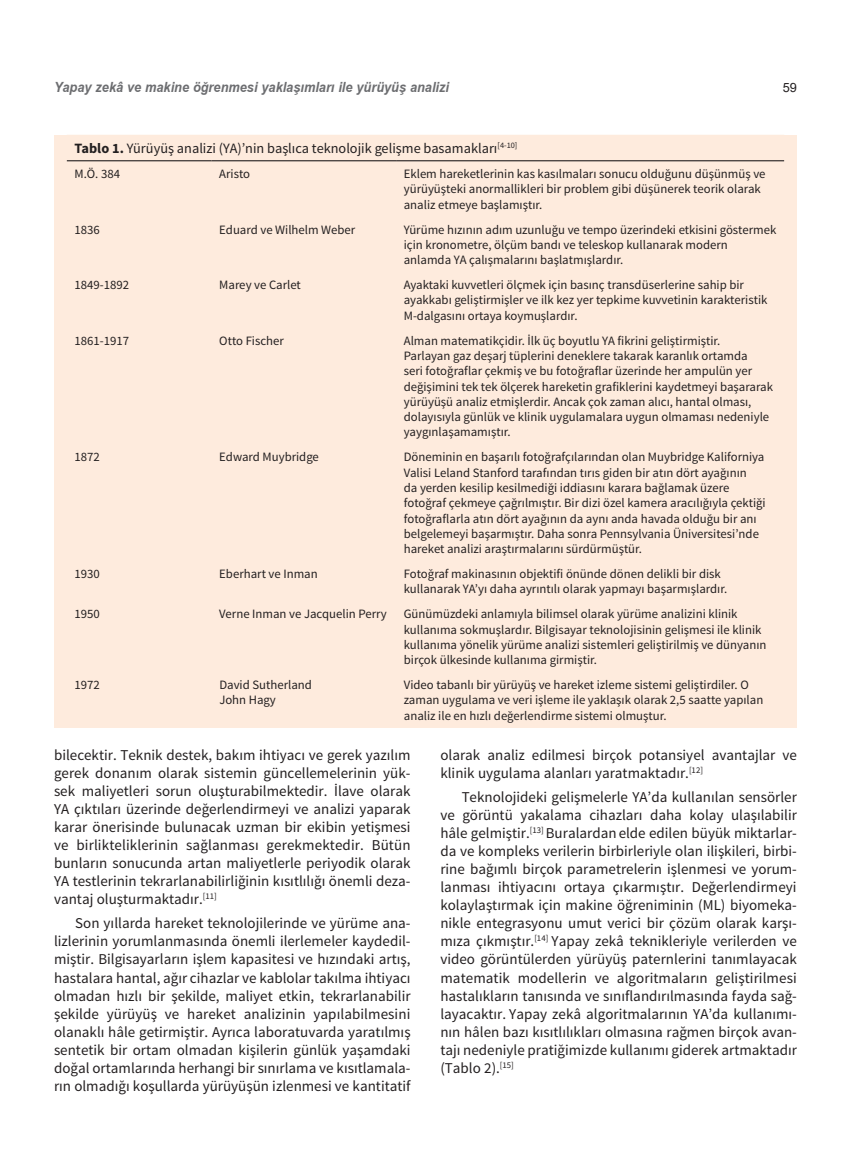
<style>
.page{position:relative;width:851px;height:1149px;background:#fff}
.page>*{position:absolute;margin:0;border:0;box-sizing:border-box;transform-origin:0 0}
.t1{font:15px/18px "Source Sans Pro";color:#231f20;text-align:justify}
.t2{font:14.25px "Source Sans Pro";color:#231f20}
.t3{font:italic 700 14.1px "TR Arial";color:#6c6d70;scale:.91 1}
.t4{font:12.75px/15.3px "Source Sans Pro";color:#231f20}
.t5{font:12.75px "Arial";color:#231f20}
.s1{font-weight:700}
</style>
<div class="page">
<div style="left:54px;top:135px;width:742px;height:592px;background:#feebdd"></div>
<hr style="left:67px;top:160px;width:144px;height:1px;background:#231f20">
<hr style="left:211px;top:160px;width:185px;height:1px;background:#231f20">
<hr style="left:396px;top:160px;width:388px;height:1px;background:#231f20">
<p class="t3" style="left:54px;top:77px;width:435px">Yapay zekâ ve makine öğrenmesi yaklaşımları ile yürüyüş analizi</p>
<p class="t5" style="left:782px;top:79px;width:16px">59</p>
<p class="t2" style="left:74px;top:139px;width:444px"><span class="s1">Tablo 1.</span> Yürüyüş analizi (YA)’nin başlıca teknolojik gelişme basamakları<sup>[4-10]</sup></p>
<p class="t4" style="left:74px;top:166px;width:47px">M.Ö. 384</p>
<p class="t4" style="left:219px;top:166px;width:32px">Aristo</p>
<p class="t4" style="left:403px;top:166px;width:363px">Eklem hareketlerinin kas kasılmaları sonucu olduğunu düşünmüş ve yürüyüşteki anormallikleri bir problem gibi düşünerek teorik olarak analiz etmeye başlamıştır.</p>
<p class="t4" style="left:74px;top:222px;width:27px">1836</p>
<p class="t4" style="left:219px;top:222px;width:138px">Eduard ve Wilhelm Weber</p>
<p class="t4" style="left:403px;top:222px;width:374px">Yürüme hızının adım uzunluğu ve tempo üzerindeki etkisini göstermek için kronometre, ölçüm bandı ve teleskop kullanarak modern anlamda YA çalışmalarını başlatmışlardır.</p>
<p class="t4" style="left:74px;top:277px;width:56px">1849-1892</p>
<p class="t4" style="left:219px;top:277px;width:83px">Marey ve Carlet</p>
<p class="t4" style="left:404px;top:277px;width:365px">Ayaktaki kuvvetleri ölçmek için basınç transdüserlerine sahip bir ayakkabı geliştirmişler ve ilk kez yer tepkime kuvvetinin karakteristik<br>M-dalgasını ortaya koymuşlardır.</p>
<p class="t4" style="left:74px;top:333px;width:56px">1861-1917</p>
<p class="t4" style="left:219px;top:333px;width:66px">Otto Fischer</p>
<p class="t4" style="left:404px;top:333px;width:371px">Alman matematikçidir. İlk üç boyutlu YA fikrini geliştirmiştir.<br>Parlayan gaz deşarj tüplerini deneklere takarak karanlık ortamda<br>seri fotoğraflar çekmiş ve bu fotoğraflar üzerinde her ampulün yer değişimini tek tek ölçerek hareketin grafiklerini kaydetmeyi başararak yürüyüşü analiz etmişlerdir. Ancak çok zaman alıcı, hantal olması, dolayısıyla günlük ve klinik uygulamalara uygun olmaması nedeniyle yaygınlaşamamıştır.</p>
<p class="t4" style="left:75px;top:449px;width:27px">1872</p>
<p class="t4" style="left:219px;top:449px;width:101px">Edward Muybridge</p>
<p class="t4" style="left:404px;top:449px;width:363px">Döneminin en başarılı fotoğrafçılarından olan Muybridge Kaliforniya Valisi Leland Stanford tarafından tırıs giden bir atın dört ayağının<br>da yerden kesilip kesilmediği iddiasını karara bağlamak üzere fotoğraf çekmeye çağrılmıştır. Bir dizi özel kamera aracılığıyla çektiği fotoğraflarla atın dört ayağının da aynı anda havada olduğu bir anı belgelemeyi başarmıştır. Daha sonra Pennsylvania Üniversitesi’nde hareket analizi araştırmalarını sürdürmüştür.</p>
<p class="t4" style="left:75px;top:566px;width:27px">1930</p>
<p class="t4" style="left:219px;top:566px;width:100px">Eberhart ve Inman</p>
<p class="t4" style="left:404px;top:566px;width:325px">Fotoğraf makinasının objektifi önünde dönen delikli bir disk kullanarak YA’yı daha ayrıntılı olarak yapmayı başarmışlardır.</p>
<p class="t4" style="left:75px;top:606px;width:27px">1950</p>
<p class="t4" style="left:219px;top:606px;width:169px">Verne Inman ve Jacquelin Perry</p>
<p class="t4" style="left:404px;top:606px;width:364px">Günümüzdeki anlamıyla bilimsel olarak yürüme analizini klinik kullanıma sokmuşlardır. Bilgisayar teknolojisinin gelişmesi ile klinik kullanıma yönelik yürüme analizi sistemleri geliştirilmiş ve dünyanın birçok ülkesinde kullanıma girmiştir.</p>
<p class="t4" style="left:75px;top:677px;width:27px">1972</p>
<p class="t4" style="left:219px;top:677px;width:94px">David Sutherland<br>John Hagy</p>
<p class="t4" style="left:404px;top:677px;width:361px">Video tabanlı bir yürüyüş ve hareket izleme sistemi geliştirdiler. O zaman uygulama ve veri işleme ile yaklaşık olarak 2,5 saatte yapılan analiz ile en hızlı değerlendirme sistemi olmuştur.</p>
<p class="t1" style="left:54px;top:746px;width:358px">bilecektir. Teknik destek, bakım ihtiyacı ve gerek yazılım gerek donanım olarak sistemin güncellemelerinin yük&shy;sek maliyetleri sorun oluşturabilmektedir. İlave olarak YA çıktıları üzerinde değerlendirmeyi ve analizi yaparak karar önerisinde bulunacak uzman bir ekibin yetişmesi ve birlikteliklerinin sağlanması gerekmektedir. Bütün bunların sonucunda artan maliyetlerle periyodik olarak YA testlerinin tekrarlanabilirliğinin kısıtlılığı önemli deza&shy;vantaj oluşturmaktadır.<sup>[11]</sup></p>
<p class="t1" style="left:54px;top:914px;width:358px;text-indent:21px">Son yıllarda hareket teknolojilerinde ve yürüme ana&shy;lizlerinin yorumlanmasında önemli ilerlemeler kaydedil&shy;miştir. Bilgisayarların işlem kapasitesi ve hızındaki artış, hastalara hantal, ağır cihazlar ve kablolar takılma ihtiyacı olmadan hızlı bir şekilde, maliyet etkin, tekrarlanabilir şekilde yürüyüş ve hareket analizinin yapılabilmesini olanaklı hâle getirmiştir. Ayrıca laboratuvarda yaratılmış sentetik bir ortam olmadan kişilerin günlük yaşamdaki doğal ortamlarında herhangi bir sınırlama ve kısıtlamala&shy;rın olmadığı koşullarda yürüyüşün izlenmesi ve kantitatif</p>
<p class="t1" style="left:440px;top:746px;width:358px">olarak analiz edilmesi birçok potansiyel avantajlar ve klinik uygulama alanları yaratmaktadır.<sup>[12]</sup></p>
<p class="t1" style="left:440px;top:788px;width:358px;text-indent:21px">Teknolojideki gelişmelerle YA’da kullanılan sensörler ve görüntü yakalama cihazları daha kolay ulaşılabilir hâle gelmiştir.<sup>[13]</sup> Buralardanelde edilen büyük miktarlar&shy;da ve kompleks verilerin birbirleriyle olan ilişkileri, birbi&shy;rine bağımlı birçok parametrelerin işlenmesi ve yorum&shy;lanması ihtiyacını ortaya çıkarmıştır. Değerlendirmeyi kolaylaştırmak için makine öğreniminin (ML) biyomeka&shy;nikle entegrasyonu umut verici bir çözüm olarak karşı&shy;mıza çıkmıştır.<sup>[14]</sup> Yapay zekâ teknikleriyle verilerden ve video görüntülerden yürüyüş paternlerini tanımlayacak matematik modellerin ve algoritmaların geliştirilmesi hastalıkların tanısında ve sınıflandırılmasında fayda sağ&shy;layacaktır. Yapay zekâ algoritmalarının YA’da kullanımı&shy;nın hâlen bazı kısıtlılıkları olmasına rağmen birçok avan&shy;tajı nedeniyle pratiğimizde kullanımı giderek artmaktadır (Tablo 2).<sup>[15]</sup></p>
</div>
